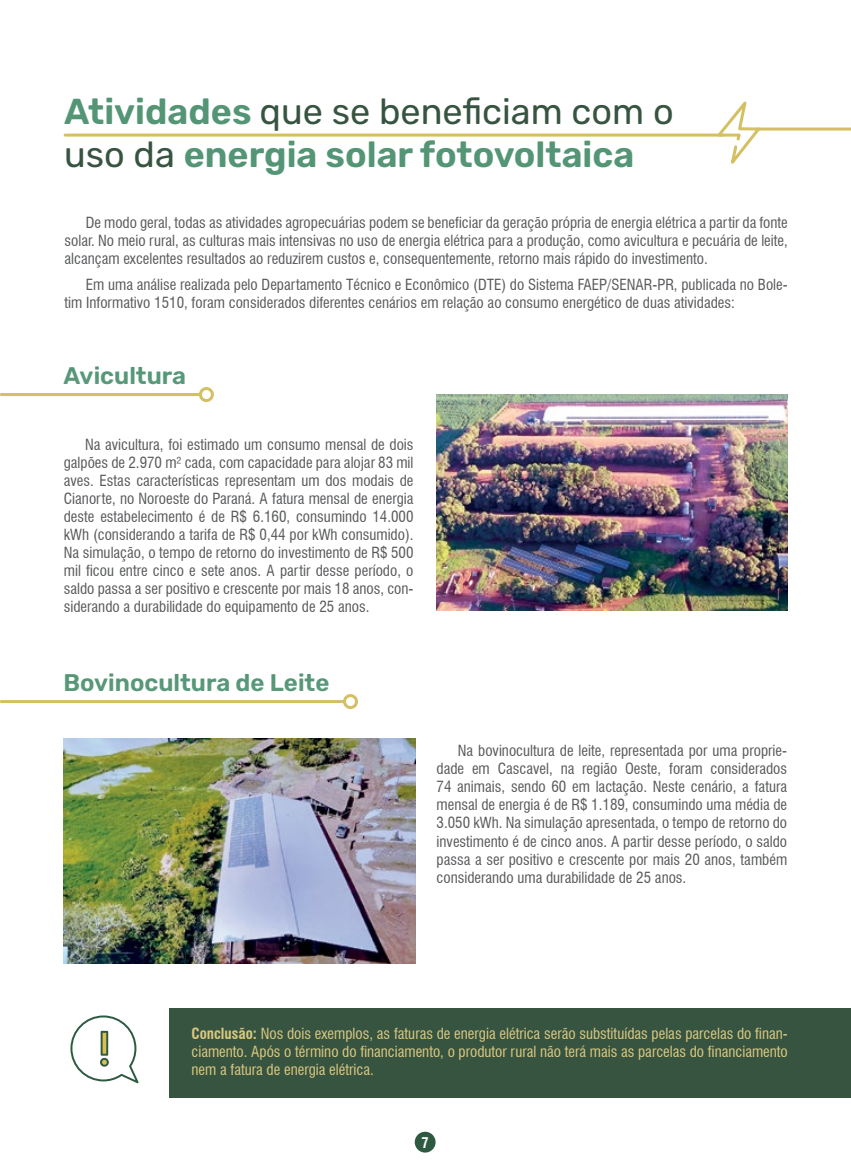
<style>
.page{position:relative;width:851px;height:1170px;background:#fff}
.page>*{position:absolute;margin:0;border:0;box-sizing:border-box;transform-origin:0 0}
.t1{font:600 36px/43.2px "Rubik";color:#539575}
.t2{font:600 24px "Rubik";color:#539575}
.t3{font:condensed 15px/18px "Swiss 721 BT";color:#58595b;text-align:justify}
.t4{font:condensed 15px/18px "Swiss 721 BT";color:#dcc980;text-align:justify}
.t5{font:700 condensed 14.4px "Swiss 721 BT";color:#fff}
.s1{font-weight:400;color:#375441}
.s2{font-weight:700}
</style>
<div class="page">
<div style="left:414px;top:1131px;width:21px;height:21px;background:#2e5a42;border-radius:50%"></div>
<div style="left:169px;top:1008px;width:681px;height:89px;background:#375441"></div>
<hr style="left:65px;top:134px;width:657px;height:3px;background:#d4bf62">
<hr style="left:757px;top:127px;width:93px;height:3px;background:#d4bf62">
<svg style="left:70px;top:1015px;width:69px;height:68px"></svg>
<hr style="left:1px;top:700px;width:343px;height:3px;background:#d4bf62">
<div style="left:343px;top:694px;width:15px;height:15px;border:3px solid #d4bf62;border-radius:50%"></div>
<hr style="left:1px;top:393px;width:199px;height:3px;background:#d4bf62">
<div style="left:199px;top:387px;width:15px;height:15px;border:3px solid #d4bf62;border-radius:50%"></div>
<img style="left:64px;top:738px;width:351px;height:225px">
<img style="left:436px;top:394px;width:351px;height:216px">
<h1 class="t1" style="left:64px;top:91px;width:611px">Atividades <span class="s1">que se beneficiam com o uso da</span> energia solar fotovoltaica</h1>
<p class="t3" style="left:64px;top:213px;width:724px;text-indent:21px">De modo geral, todas as atividades agropecuárias podem se beneficiar da geração própria de energia elétrica a partir da fonte solar. No meio rural, as culturas mais intensivas no uso de energia elétrica para a produção, como avicultura e pecuária de leite, alcançam excelentes resultados ao reduzirem custos e, consequentemente, retorno mais rápido do investimento.</p>
<p class="t3" style="left:64px;top:275px;width:724px;text-indent:21px">Em uma análise realizada pelo Departamento Técnico e Econômico (DTE) do Sistema FAEP/SENAR-PR, publicada no Bole&shy;tim Informativo 1510, foram considerados diferentes cenários em relação ao consumo energético de duas atividades:</p>
<h2 class="t2" style="left:64px;top:362px;width:124px">Avicultura</h2>
<p class="t3" style="left:64px;top:436px;width:351px;text-indent:21px">Na avicultura, foi estimado um consumo mensal de dois galpões de 2.970 m² cada, com capacidade para alojar 83 mil aves. Estas características representam um dos modais de Cianorte, no Noroeste do Paraná. A fatura mensal de energia deste estabelecimento é de R$ 6.160, consumindo 14.000 kWh (considerando a tarifa de R$ 0,44 por kWh consumido).<br>Na simulação, o tempo de retorno do investimento de R$ 500 mil ficou entre cinco e sete anos. A partir desse período, o saldo passa a ser positivo e crescente por mais 18 anos, con&shy;siderando a durabilidade do equipamento de 25 anos.</p>
<h2 class="t2" style="left:64px;top:669px;width:267px">Bovinocultura de Leite</h2>
<p class="t3" style="left:436px;top:742px;width:352px;text-indent:21px">Na bovinocultura de leite, representada por uma proprie&shy;dade em Cascavel, na região Oeste, foram considerados 74 animais, sendo 60 em lactação. Neste cenário, a fatura mensal de energia é de R$ 1.189, consumindo uma média de 3.050 kWh. Na simulação apresentada, o tempo de retorno do investimento é de cinco anos. A partir desse período, o saldo passa a ser positivo e crescente por mais 20 anos, também considerando uma durabilidade de 25 anos.</p>
<p class="t4" style="left:191px;top:1024px;width:597px"><span class="s2">Conclusão:</span> Nos dois exemplos, as faturas de energia elétrica serão substituídas pelas parcelas do finan&shy;ciamento. Após o término do financiamento, o produtor rural não terá mais as parcelas do financiamento nem a fatura de energia elétrica.</p>
<p class="t5" style="left:421px;top:1133px;width:9px">7</p>
</div>
